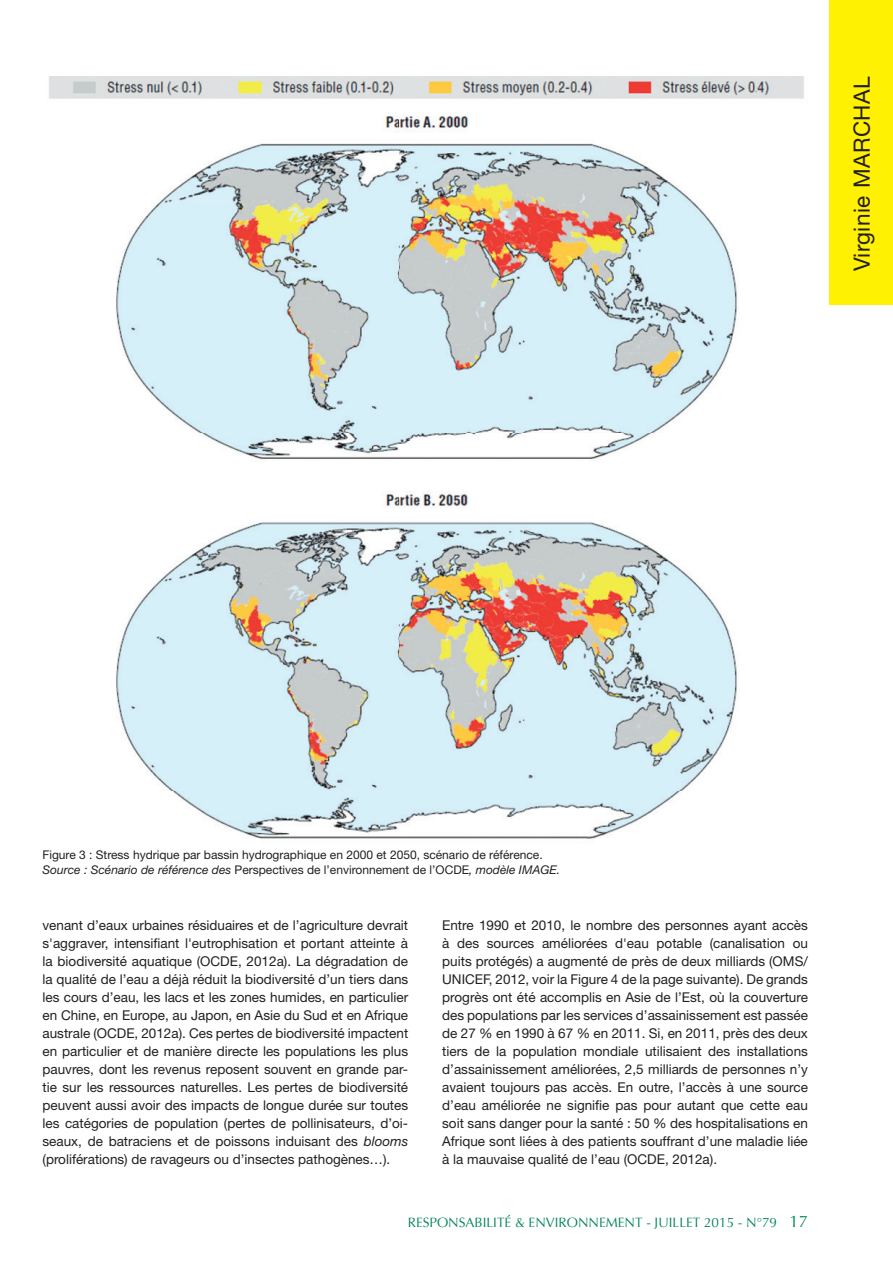
<style>
.page{position:relative;width:893px;height:1263px;background:#fff}
.page>*{position:absolute;margin:0;border:0;box-sizing:border-box;transform-origin:0 0}
.t1{font:22.5px "Helvetica Neue";letter-spacing:.02em;color:#231f20}
.t2{font:13.5px/18px "Helvetica Neue";color:#231f20;text-align:justify}
.t3{font:13.5px "Optima";color:#008457}
.t4{font:12px/14.4px "Helvetica Neue";color:#231f20}
.s1{font-style:italic}
.s2{font-size:16.5px}
</style>
<div class="page">
<div style="left:829px;top:0;width:64px;height:304px;background:#fff101"></div>
<img style="left:49px;top:77px;width:755px;height:762px">
<h1 class="t1" style="left:848px;top:271px;width:196px;rotate:-90deg">Virginie MARCHAL</h1>
<p class="t4" style="left:43px;top:848px;width:519px">Figure 3 : Stress hydrique par bassin hydrographique en 2000 et 2050, scénario de référence.<br><span class="s1">Source : Scénario de référence des</span> Perspectives de l’environnement de l’OCDE<span class="s1">, modèle IMAGE.</span></p>
<p class="t2" style="left:43px;top:916px;width:367px">venant d’eaux urbaines résiduaires et de l’agriculture devrait s'aggraver, intensifiant l'eutrophisation et portant atteinte à la biodiversité aquatique (OCDE, 2012a). La dégradation de la qualité de l’eau a déjà réduit la biodiversité d’un tiers dans les cours d’eau, les lacs et les zones humides, en particulier en Chine, en Europe, au Japon, en Asie du Sud et en Afrique australe (OCDE, 2012a). Ces pertes de biodiversité impactent en particulier et de manière directe les populations les plus pauvres, dont les revenus reposent souvent en grande par&shy;tie sur les ressources naturelles. Les pertes de biodiversité peuvent aussi avoir des impacts de longue durée sur toutes les catégories de population (pertes de pollinisateurs, d’oi&shy;seaux, de batraciens et de poissons induisant des <span class="s1">blooms </span>(proliférations) de ravageurs ou d’insectes pathogènes…).</p>
<p class="t2" style="left:442px;top:916px;width:367px">Entre 1990 et 2010, le nombre des personnes ayant accès à des sources améliorées d'eau potable (canalisation ou puits protégés) a augmenté de près de deux milliards (OMS/ UNICEF, 2012, voir la Figure 4 de la page suivante). De grands progrès ont été accomplis en Asie de l’Est, où la couverture des populations par les services d’assainissement est passée de 27 % en 1990 à 67 % en 2011. Si, en 2011, près des deux tiers de la population mondiale utilisaient des installations d’assainissement améliorées, 2,5 milliards de personnes n’y avaient toujours pas accès. En outre, l’accès à une source d’eau améliorée ne signifie pas pour autant que cette eau soit sans danger pour la santé : 50 % des hospitalisations en Afrique sont liées à des patients souffrant d’une maladie liée à la mauvaise qualité de l’eau (OCDE, 2012a).</p>
<p class="t3" style="left:408px;top:1215px;width:402px">RESPONSABILITÉ &amp; ENVIRONNEMENT - JUILLET 2015 - N°79 <span class="s2">17</span></p>
</div>
